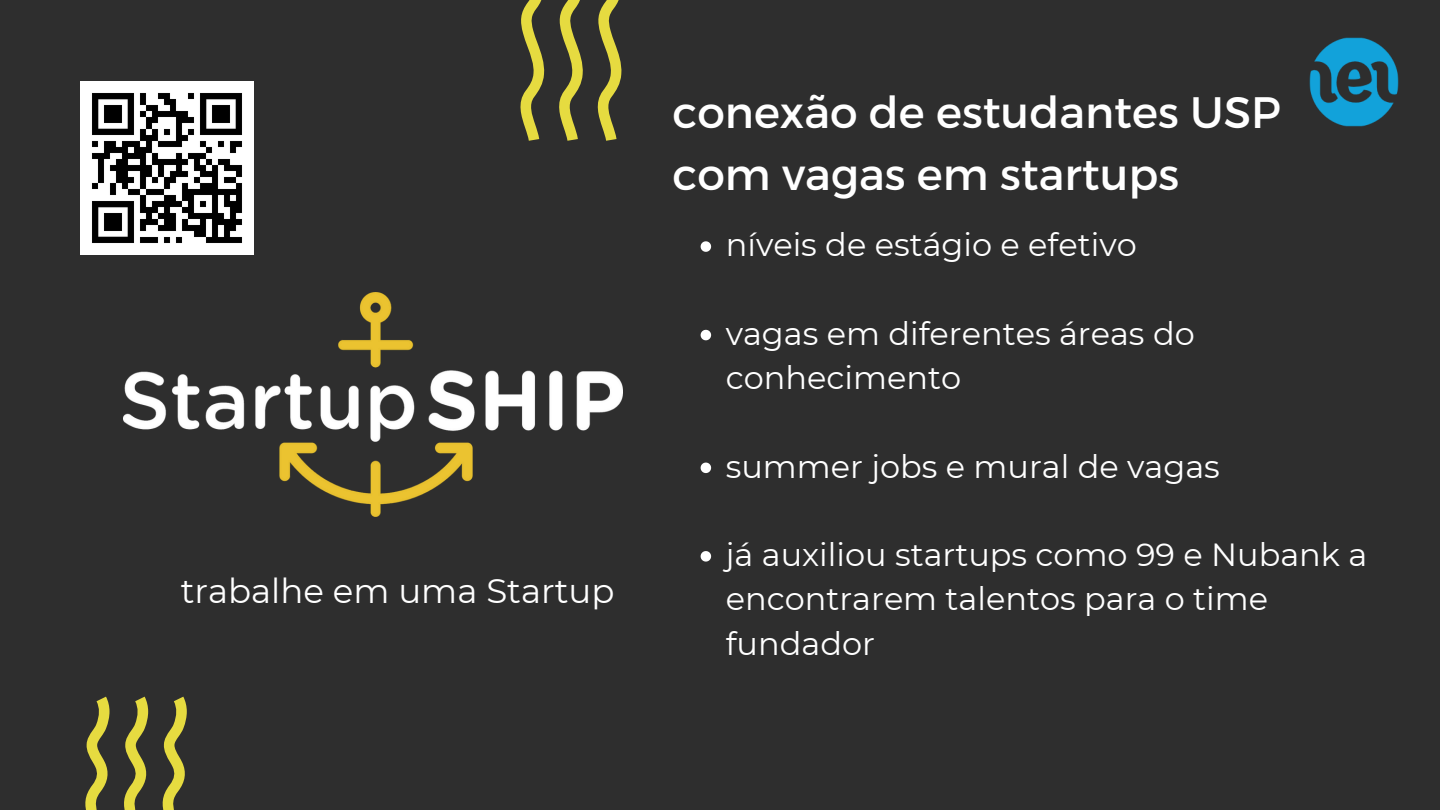
<style>
.page{position:relative;width:1440px;height:810px;background:#2e2e2e}
.page>*{position:absolute;margin:0;border:0;box-sizing:border-box;transform-origin:0 0}
.t1{font:44px/61.5px "Montserrat";color:#fff}
.t2{font:34px "Montserrat";color:#fff}
.t3{font:32px/44.2px "Montserrat";color:#fff}
</style>
<div class="page">
<img style="left:123px;top:293px;width:500px;height:224px">
<svg style="left:85px;top:697px;width:25px;height:113px"></svg>
<svg style="left:124px;top:697px;width:24px;height:113px"></svg>
<svg style="left:162px;top:697px;width:25px;height:113px"></svg>
<svg style="left:520px;top:0;width:25px;height:141px"></svg>
<svg style="left:559px;top:0;width:24px;height:141px"></svg>
<svg style="left:597px;top:0;width:25px;height:141px"></svg>
<svg style="left:701px;top:241px;width:10px;height:11px"></svg>
<svg style="left:701px;top:330px;width:10px;height:10px"></svg>
<svg style="left:701px;top:463px;width:10px;height:10px"></svg>
<svg style="left:701px;top:551px;width:10px;height:11px"></svg>
<img style="left:1309px;top:37px;width:90px;height:90px">
<img style="left:80px;top:81px;width:174px;height:173px">
<p class="t2" style="left:181px;top:570px;width:435px">trabalhe em uma Startup</p>
<h1 class="t1" style="left:673px;top:80px;width:610px">conexão de estudantes USP com vagas em startups</h1>
<p class="t3" style="left:726px;top:223px;width:412px">níveis de estágio e efetivo</p>
<p class="t3" style="left:726px;top:311px;width:471px">vagas em diferentes áreas do conhecimento</p>
<p class="t3" style="left:726px;top:444px;width:496px">summer jobs e mural de vagas</p>
<p class="t3" style="left:726px;top:533px;width:643px">já auxiliou startups como 99 e Nubank a encontrarem talentos para o time fundador</p>
</div>
